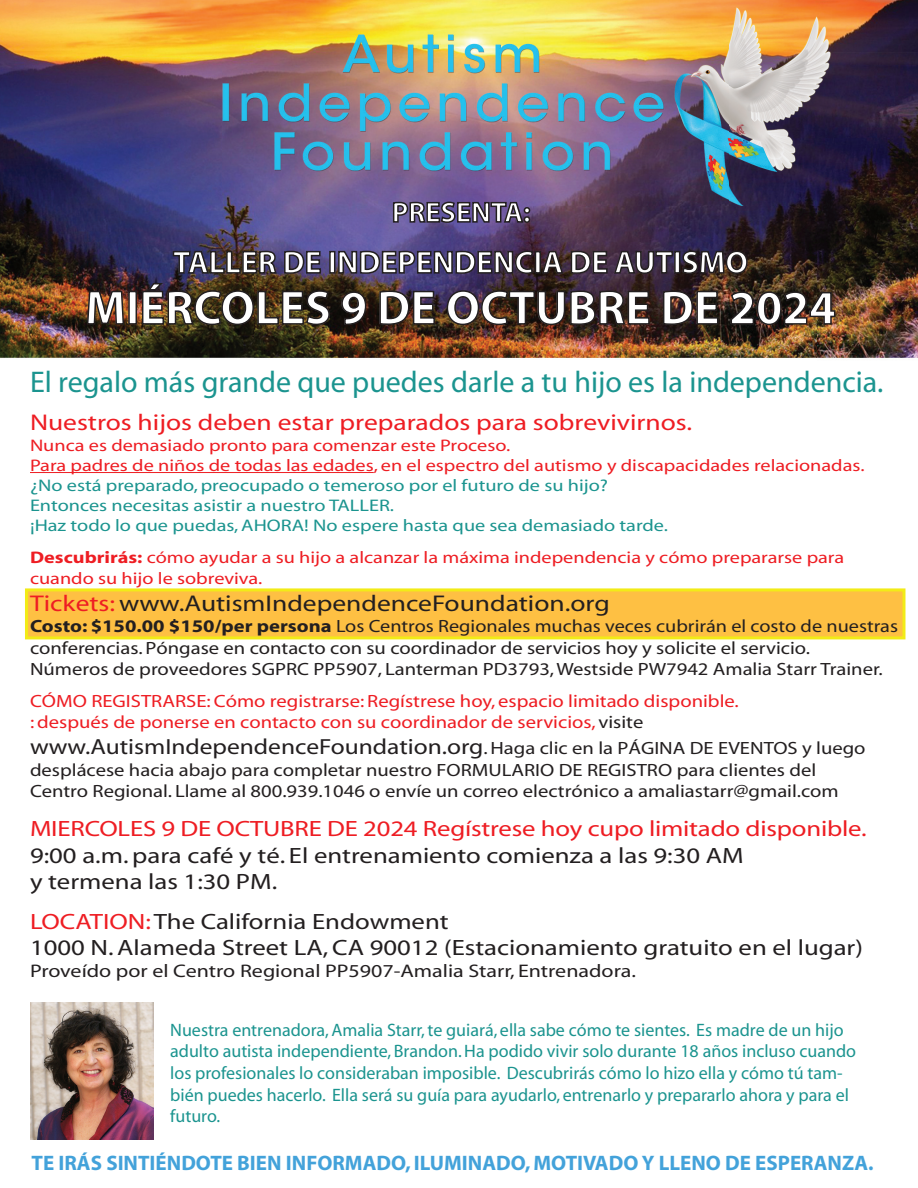
<style>
.page{position:relative;width:918px;height:1188px;background:#fff}
.page>*{position:absolute;margin:0;border:0;box-sizing:border-box;transform-origin:0 0}
.t1{font:700 48px "Myriad";color:#fff}
.t2{font:700 31.5px "Myriad";color:#fff}
.t3{font:30px "Myriad Pro";color:#1b948f}
.t4{font:700 28.5px "Myriad";color:#fff}
.t5{font:22.8px "Myriad";color:#ee1d23;scale:1.2 1}
.t6{font:22.8px "Myriad";color:#231f20;scale:1.2 1}
.t7{font:22.2px/26.7px "Myriad";color:#231f20;scale:1.2 1}
.t8{font:22.2px "Myriad";letter-spacing:-.005em;color:#ee1d23;scale:1.2 1}
.t9{font:21.9px "Myriad";color:#231f20;scale:1.16 1}
.t10{font:700 21px "Myriad";color:#43a2da}
.t11{font:18.3px "Myriad";color:#231f20;scale:1.2 1}
.t12{font:18px/21.6px "Myriad Pro";color:#1b948f}
.t13{font:17.85px/21.3px "Myriad";color:#231f20;scale:1.14 1}
.t14{font:17.85px/21.3px "Myriad";color:#231f20;scale:1.16 1}
.t15{font:17.85px/21.3px "Myriad";color:#ee1d23;scale:1.16 1}
.t16{font:16.8px/20.2px "Myriad";color:#ee1d23;scale:1.2 1}
.t17{font:16.8px/20.2px "Myriad";color:#1b948f;scale:1.2 1}
.s1{font-weight:700}
.s2{color:#ee1d23}
.s3{color:#231f20}
.s4{font-size:17.85px}
</style>
<div class="page">
<img style="left:0;top:0;width:255px;height:358px">
<img style="left:255px;top:0;width:663px;height:52px">
<img style="left:816px;top:52px;width:102px;height:306px">
<img style="left:255px;top:206px;width:561px;height:152px">
<img style="left:223px;top:7px;width:608px;height:199px">
<svg style="left:392px;top:201px;width:139px;height:23px;background:#514470"></svg>
<svg style="left:172px;top:250px;width:150px;height:25px;background:#3c344b"></svg>
<div style="left:329px;top:251px;width:6px;height:23px;border:2px solid #231f20"></div>
<svg style="left:337px;top:250px;width:197px;height:25px;background:#3e3559"></svg>
<div style="left:535px;top:251px;width:6px;height:23px;border:2px solid #231f20"></div>
<svg style="left:541px;top:250px;width:23px;height:24px"></svg>
<svg style="left:570px;top:250px;width:104px;height:25px;background:#39293c"></svg>
<div style="left:674px;top:251px;width:6px;height:23px;border:2px solid #231f20"></div>
<img style="left:681px;top:163px;width:67px;height:112px">
<svg style="left:86px;top:290px;width:39px;height:35px"></svg>
<div style="left:128px;top:291px;width:9px;height:34px;border:2px solid #231f20"></div>
<img style="left:141px;top:282px;width:190px;height:44px">
<svg style="left:341px;top:291px;width:26px;height:35px"></svg>
<svg style="left:378px;top:290px;width:58px;height:36px;background:#3b2a27"></svg>
<img style="left:446px;top:289px;width:204px;height:37px">
<svg style="left:662px;top:290px;width:57px;height:36px;background:#34251f"></svg>
<img style="left:729px;top:291px;width:107px;height:35px">
<div style="left:25px;top:588px;width:880px;height:51px;background:#fec043;border:3px solid #f2eb17"></div>
<hr style="left:30px;top:472px;width:344px;height:1px;background:#ee1d23">
<img style="left:31px;top:1003px;width:122px;height:136px">
<h3 class="t4" style="left:392px;top:198px;width:140px">PRESENTA:</h3>
<h2 class="t2" style="left:173px;top:246px;width:577px">TALLER DE INDEPENDENCIA DE AUTISMO</h2>
<h1 class="t1" style="left:85px;top:283px;width:752px">MIÉRCOLES 9 DE OCTUBRE DE 2024</h1>
<h3 class="t3" style="left:30px;top:367px;width:855px">El regalo más grande que puedes darle a tu hijo es la independencia.</h3>
<p class="t5" style="left:30px;top:412px;width:553px">Nuestros hijos deben estar preparados para sobrevivirnos.</p>
<p class="t16" style="left:30px;top:436px;width:697px">Nunca es demasiado pronto para comenzar este Proceso.<br>Para padres de niños de todas las edades, en el espectro del autismo y discapacidades relacionadas.</p>
<p class="t17" style="left:30px;top:476px;width:533px">¿No está preparado, preocupado o temeroso por el futuro de su hijo?<br>Entonces necesitas asistir a nuestro TALLER.<br>¡Haz todo lo que puedas, AHORA! No espere hasta que sea demasiado tarde.</p>
<p class="t16" style="left:30px;top:548px;width:680px"><span class="s1">Descubrirás:</span> cómo ayudar a su hijo a alcanzar la máxima independencia y cómo prepararse para cuando su hijo le sobreviva.</p>
<p class="t6" style="left:30px;top:592px;width:485px"><span class="s2">Tickets:</span> www.AutismIndependenceFoundation.org</p>
<p class="t13" style="left:30px;top:616px;width:763px"><span class="s1">Costo: $150.00 $150/per persona</span> Los Centros Regionales muchas veces cubrirán el costo de nuestras conferencias. Póngase en contacto con su coordinador de servicios hoy y solicite el servicio.<br>Números de proveedores SGPRC PP5907, Lanterman PD3793, Westside PW7942 Amalia Starr Trainer.</p>
<p class="t15" style="left:30px;top:691px;width:613px">CÓMO REGISTRARSE:Cómo registrarse: Regístrese hoy, espacio limitado disponible. : después de ponerse en contacto con su coordinador de servicios, <span class="s3">visite</span></p>
<p class="t9" style="left:30px;top:736px;width:722px">www.AutismIndependenceFoundation.org<span class="s4">. Haga clic en la PÁGINA DE EVENTOS y luego</span></p>
<p class="t14" style="left:30px;top:760px;width:699px">desplácese hacia abajo para completar nuestro FORMULARIO DE REGISTRO para clientes del<br>Centro Regional. Llame al 800.939.1046 o envíe un correo electrónico a amaliastarr@gmail.com</p>
<p class="t8" style="left:30px;top:818px;width:699px">MIERCOLES 9 DE OCTUBRE DE 2024 Regístrese hoy cupo limitado disponible.</p>
<p class="t7" style="left:30px;top:843px;width:596px">9:00 a.m. para café y té. El entrenamiento comienza a las 9:30 AM y termena las 1:30 PM.</p>
<p class="t7" style="left:30px;top:909px;width:696px"><span class="s2">LOCATION:</span> The California Endowment<br>1000 N. Alameda Street LA, CA 90012 (Estacionamiento gratuito en el lugar)</p>
<p class="t11" style="left:30px;top:962px;width:506px">Proveído por el Centro Regional PP5907-Amalia Starr, Entrenadora.</p>
<p class="t12" style="left:170px;top:1020px;width:687px">Nuestra entrenadora, Amalia Starr, te guiará, ella sabe cómo te sientes. Es madre de un hijo adulto autista independiente, Brandon. Ha podido vivir solo durante 18 años incluso cuando los profesionales lo consideraban imposible. Descubrirás cómo lo hizo ella y cómo tú tam&shy;bién puedes hacerlo. Ella será su guía para ayudarlo, entrenarlo y prepararlo ahora y para el futuro.</p>
<p class="t10" style="left:32px;top:1152px;width:844px">TE IRÁS SINTIÉNDOTE BIEN INFORMADO, ILUMINADO, MOTIVADO Y LLENO DE ESPERANZA.</p>
</div>
